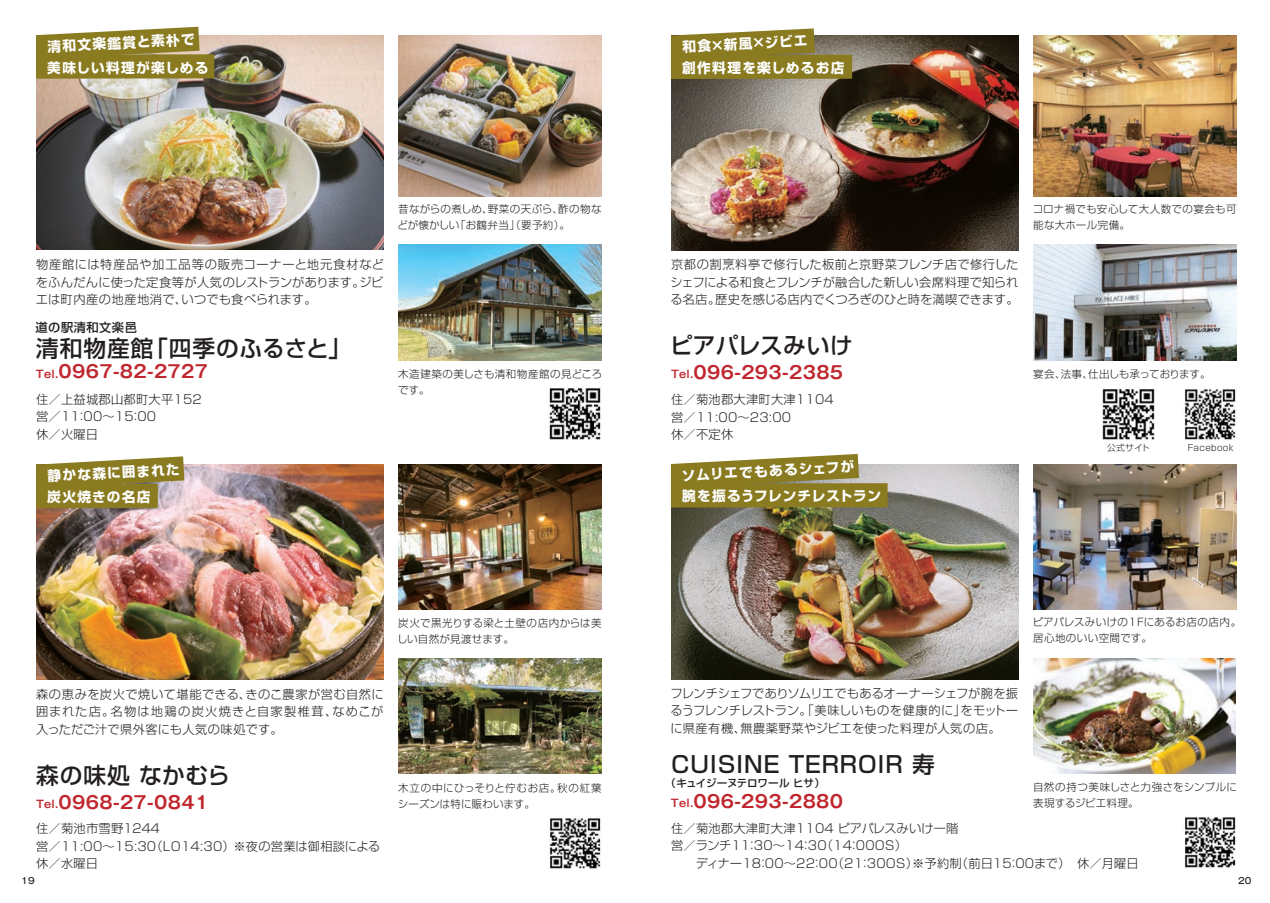
<style>
.page{position:relative;width:1270px;height:903px;background:#fff}
.page>*{position:absolute;margin:0;border:0;box-sizing:border-box;transform-origin:0 0}
.t1{font:500 22.75px "Shin Go Pro";letter-spacing:.04em;color:#231f20}
.t2{font:500 22.75px "Shin Go Pro";letter-spacing:.01em;color:#231f20}
.t3{font:700 17.5px "Gothic MB101 Pro De";letter-spacing:.02em;color:#c0262d}
.t4{font:700 13.65px "Shin Go Pro";letter-spacing:.085em;color:#fff}
.t5{font:700 13.65px "Shin Go Pro";letter-spacing:.055em;color:#fff}
.t6{font:300 12.25px/17.5px "Shin Go Pro";letter-spacing:.02em;color:#231f20}
.t7{font:500 12.25px "Shin Go Pro";letter-spacing:.04em;color:#231f20}
.t8{font:300 10.5px/15.8px "Shin Go Pro";letter-spacing:.03em;color:#231f20}
.t9{font:300 10.5px/15.8px "Shin Go Pro";letter-spacing:.055em;color:#231f20}
.t10{font:300 10.5px "Shin Go Pro";letter-spacing:-.03em;color:#231f20}
.t11{font:500 10.5px "Shin Go Pro";letter-spacing:-.015em;color:#231f20}
.t12{font:300 8.75px "Shin Go Pro";letter-spacing:.04em;color:#231f20}
.t13{font:500 8.75px "Gothic MB101 Pro";color:#231f20}
.s1{font-size:10.5px}
</style>
<div class="page">
<img style="left:36px;top:35px;width:347px;height:215px">
<svg style="left:36px;top:27px;width:164px;height:27px;background:#9d9045"></svg>
<div style="left:36px;top:54px;width:178px;height:25px;background:#8a7b21"></div>
<img style="left:549px;top:387px;width:52px;height:53px">
<img style="left:398px;top:36px;width:203px;height:160px">
<img style="left:398px;top:245px;width:204px;height:115px">
<img style="left:36px;top:465px;width:347px;height:214px">
<img style="left:398px;top:465px;width:204px;height:145px">
<img style="left:398px;top:658px;width:204px;height:116px">
<img style="left:549px;top:817px;width:52px;height:52px">
<svg style="left:36px;top:456px;width:148px;height:32px;background:#9f924c"></svg>
<div style="left:36px;top:484px;width:122px;height:24px;background:#8a7b21"></div>
<img style="left:671px;top:464px;width:347px;height:215px">
<img style="left:1033px;top:464px;width:203px;height:145px">
<img style="left:1033px;top:658px;width:203px;height:115px">
<img style="left:671px;top:35px;width:347px;height:215px">
<svg style="left:671px;top:28px;width:144px;height:27px;background:#9a8e42"></svg>
<div style="left:671px;top:55px;width:181px;height:24px;background:#8a7b21"></div>
<img style="left:1184px;top:388px;width:52px;height:52px">
<img style="left:1184px;top:816px;width:52px;height:52px">
<svg style="left:671px;top:454px;width:188px;height:29px"></svg>
<div style="left:671px;top:483px;width:217px;height:24px;background:#8a7b21"></div>
<img style="left:1033px;top:36px;width:203px;height:160px">
<img style="left:1033px;top:245px;width:204px;height:115px">
<img style="left:1102px;top:388px;width:53px;height:52px">
<p class="t4" style="left:47px;top:36px;width:149px;rotate:-3deg">清和文楽鑑賞と素朴で</p>
<p class="t4" style="left:47px;top:57px;width:163px">美味しい料理が楽しめる</p>
<p class="t6" style="left:36px;top:254px;width:350px;text-align:justify">物産館には特産品や加工品等の販売コーナーと地元食材などをふんだんに使った定食等が人気のレストランがあります。ジビエは町内産の地産地消で、いつでも食べられます。</p>
<p class="t7" style="left:36px;top:318px;width:103px">道の駅清和文楽邑</p>
<h1 class="t1" style="left:36px;top:330px;width:317px">清和物産館「四季のふるさと」</h1>
<h2 class="t3" style="left:36px;top:357px;width:174px"><span class="s1">Tel.</span>0967-82-2727</h2>
<p class="t6" style="left:36px;top:389px;width:167px">住／上益城郡山都町大平152営／11：00～15：00<br>休／火曜日</p>
<p class="t4" style="left:47px;top:465px;width:134px;rotate:-3deg">静かな森に囲まれた</p>
<p class="t4" style="left:47px;top:486px;width:105px">炭火焼きの名店</p>
<p class="t8" style="left:398px;top:200px;width:206px">昔ながらの煮しめ、野菜の天ぷら、酢の物などが懐かしい「お鶴弁当」（要予約）。</p>
<p class="t9" style="left:398px;top:365px;width:206px">木造建築の美しさも清和物産館の見どころです。</p>
<p class="t8" style="left:397px;top:614px;width:206px">炭火で黒光りする梁と土壁の店内からは美しい自然が見渡せます。</p>
<p class="t6" style="left:36px;top:683px;width:349px;text-align:justify">森の恵みを炭火で焼いて堪能できる、きのこ農家が営む自然に囲まれた店。名物は地鶏の炭火焼きと自家製椎茸、なめこが入っただご汁で県外客にも人気の味処です。</p>
<h1 class="t1" style="left:36px;top:757px;width:195px">森の味処 なかむら</h1>
<h2 class="t3" style="left:36px;top:787px;width:174px"><span class="s1">Tel.</span>0968-27-0841</h2>
<p class="t6" style="left:36px;top:818px;width:346px">住／菊池市雪野１２４４<br>営／11:00～15:30（LO14:30）※夜の営業は御相談による休／水曜日</p>
<p class="t8" style="left:398px;top:779px;width:205px">木立の中にひっそりと佇むお店。秋の紅葉シーズンは特に賑わいます。</p>
<p class="t4" style="left:682px;top:36px;width:127px;rotate:-3deg">和食×新風×ジビエ</p>
<p class="t4" style="left:682px;top:57px;width:164px">創作料理を楽しめるお店</p>
<p class="t6" style="left:671px;top:254px;width:350px;text-align:justify">京都の割烹料亭で修行した板前と京野菜フレンチ店で修行したシェフによる和食とフレンチが融合した新しい会席料理で知られる名店。歴史を感じる店内でくつろぎのひと時を満喫できます。</p>
<h1 class="t2" style="left:670px;top:327px;width:184px">ピアパレスみいけ</h1>
<h2 class="t3" style="left:671px;top:358px;width:174px"><span class="s1">Tel.</span>096-293-2385</h2>
<p class="t6" style="left:671px;top:389px;width:164px">住／菊池郡大津町大津1104営／11:00～23:00<br>休／不定休</p>
<p class="t4" style="left:681px;top:465px;width:174px;rotate:-3deg">ソムリエでもあるシェフが</p>
<p class="t5" style="left:682px;top:485px;width:200px">腕を振るうフレンチレストラン</p>
<p class="t8" style="left:1033px;top:200px;width:205px">コロナ禍でも安心して大人数での宴会も可能な大ホール完備。</p>
<p class="t10" style="left:1033px;top:366px;width:179px">宴会、法事、仕出しも承っております。</p>
<p class="t12" style="left:1107px;top:440px;width:44px">公式サイト</p>
<p class="t12" style="left:1188px;top:440px;width:47px">Facebook</p>
<p class="t8" style="left:1033px;top:613px;width:210px">ピアパレスみいけの1Fにあるお店の店内。居心地のいい空間です。</p>
<p class="t6" style="left:670px;top:683px;width:349px;text-align:justify">フレンチシェフでありソムリエでもあるオーナーシェフが腕を振るうフレンチレストラン。「美味しいものを健康的に」をモットーに県産有機、無農薬野菜やジビエを使った料理が人気の店。</p>
<h1 class="t1" style="left:671px;top:745px;width:265px">CUISINE TERROIR 寿</h1>
<h2 class="t3" style="left:671px;top:787px;width:174px"><span class="s1">Tel.</span>096-293-2880</h2>
<p class="t11" style="left:666px;top:775px;width:161px">（キュイジーヌテロワール ヒサ）</p>
<p class="t8" style="left:1033px;top:778px;width:205px">自然の持つ美味しさと力強さをシンプルに表現するジビエ料理。</p>
<p class="t6" style="left:671px;top:818px;width:289px">住／菊池郡大津町大津1104 ピアパレスみいけ一階営／ランチ11：30～14：30（14：00OS）</p>
<p class="t6" style="left:696px;top:853px;width:444px">ディナー18：00～22：00（21：30OS）※予約制（前日15：00まで）　休／月曜日</p>
<p class="t13" style="left:21px;top:873px;width:15px">19</p>
<p class="t13" style="left:1238px;top:873px;width:15px">20</p>
</div>
